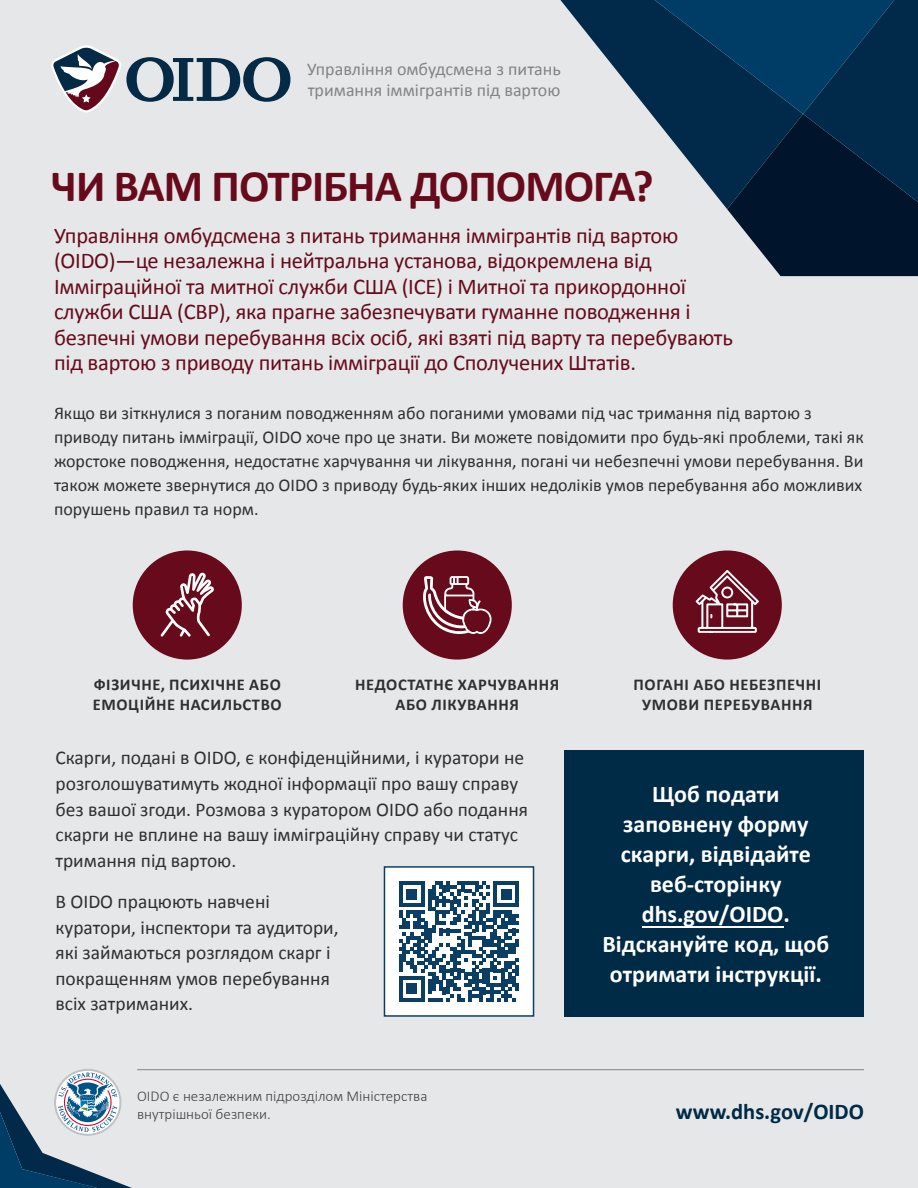
<style>
.page{position:relative;width:918px;height:1188px;background:#e6e7e8}
.page>*{position:absolute;margin:0;border:0;box-sizing:border-box;transform-origin:0 0}
.t1{font:700 45px "Calibri";letter-spacing:-.02em;color:#660a1c}
.t2{font:700 24px/30px "Calibri";color:#fff;text-align:center}
.t3{font:22.5px/25.5px "Calibri";letter-spacing:-.01em;color:#660a1c}
.t4{font:700 22.5px "Calibri";color:#002b47}
.t5{font:19.5px/25.5px "Calibri";color:#2e2f2f}
.t6{font:18px/24px "Calibri";color:#2e2f2f}
.t7{font:18px/21.6px "Calibri";color:#848484}
.t8{font:700 16.5px/19.8px "Calibri";letter-spacing:.04em;color:#2e2f2f;text-align:center}
.t9{font:300 15px/18px "Calibri";color:#403f40}
</style>
<div class="page">
<div style="left:564px;top:750px;width:300px;height:267px;background:#002b47"></div>
<svg style="left:383px;top:866px;width:152px;height:151px;background:#9cb1c0"></svg>
<hr style="left:137px;top:1069px;width:727px;height:1px;background:#858585">
<svg style="left:560px;top:0;width:95px;height:119px"></svg>
<svg style="left:655px;top:0;width:263px;height:276px;background:#1f405c"></svg>
<svg style="left:0;top:1069px;width:132px;height:119px"></svg>
<svg style="left:51px;top:45px;width:239px;height:68px"></svg>
<div style="left:133px;top:550px;width:109px;height:110px;background:#660a1c;border-radius:50%"></div>
<svg style="left:160px;top:573px;width:54px;height:64px"></svg>
<div style="left:673px;top:550px;width:109px;height:110px;background:#660a1c;border-radius:50%"></div>
<svg style="left:696px;top:570px;width:63px;height:63px"></svg>
<div style="left:403px;top:550px;width:109px;height:110px;background:#660a1c;border-radius:50%"></div>
<svg style="left:423px;top:576px;width:69px;height:58px"></svg>
<hr style="left:642px;top:927px;width:141px;height:1px;background:#fff">
<p class="t7" style="left:307px;top:58px;width:255px">Управління омбудсмена з питань тримання іммігрантів під вартою</p>
<h1 class="t1" style="left:51px;top:154px;width:604px">ЧИ ВАМ ПОТРІБНА ДОПОМОГА?</h1>
<p class="t3" style="left:54px;top:222px;width:680px">Управління омбудсмена з питань тримання іммігрантів під вартою (OIDO)—це незалежна і нейтральна установа, відокремлена від Імміграційної та митної служби США (ICE) і Митної та прикордонної служби США (СВР), яка прагне забезпечувати гуманне поводження і безпечні умови перебування всіх осіб, які взяті під варту та перебувають під вартою з приводу питань імміграції до Сполучених Штатів.</p>
<p class="t6" style="left:54px;top:400px;width:811px">Якщо ви зіткнулися з поганим поводженням або поганими умовами під час тримання під вартою з приводу питань імміграції, OIDO хоче про це знати. Ви можете повідомити про будь-які проблеми, такі як жорстоке поводження, недостатнє харчування чи лікування, погані чи небезпечні умови перебування. Ви також можете звернутися до OIDO з приводу будь-яких інших недоліків умов перебування або можливих порушень правил та норм.</p>
<p class="t8" style="left:93px;top:674px;width:191px;text-align:left">ФІЗИЧНЕ, ПСИХІЧНЕ АБО<br>ЕМОЦІЙНЕ НАСИЛЬСТВО</p>
<p class="t8" style="left:355px;top:674px;width:206px">НЕДОСТАТНЄ ХАРЧУВАННЯ<br>АБО ЛІКУВАННЯ</p>
<p class="t8" style="left:634px;top:674px;width:189px">ПОГАНІ АБО НЕБЕЗПЕЧНІ<br>УМОВИ ПЕРЕБУВАННЯ</p>
<p class="t5" style="left:56px;top:745px;width:474px">Скарги, подані в OIDO, є конфіденційними, і куратори не розголошуватимуть жодної інформації про вашу справу без вашої згоди. Розмова з куратором OIDO або подання скарги не вплине на вашу імміграційну справу чи статус тримання під вартою.</p>
<p class="t5" style="left:56px;top:888px;width:285px">В OIDO працюють навчені куратори, інспектори та аудитори, які займаються розглядом скарг і покращенням умов перебування всіх затриманих.</p>
<p class="t9" style="left:137px;top:1087px;width:292px">OIDO є незалежним підрозділом Міністерства внутрішньої безпеки.</p>
<p class="t2" style="left:602px;top:779px;width:228px">Щоб подати заповнену форму скарги, відвідайте веб-сторінку dhs.gov/OIDO.<br>Відскануйте код, щоб отримати інструкції.</p>
<p class="t4" style="left:676px;top:1096px;width:190px">www.dhs.gov/OIDO</p>
</div>
